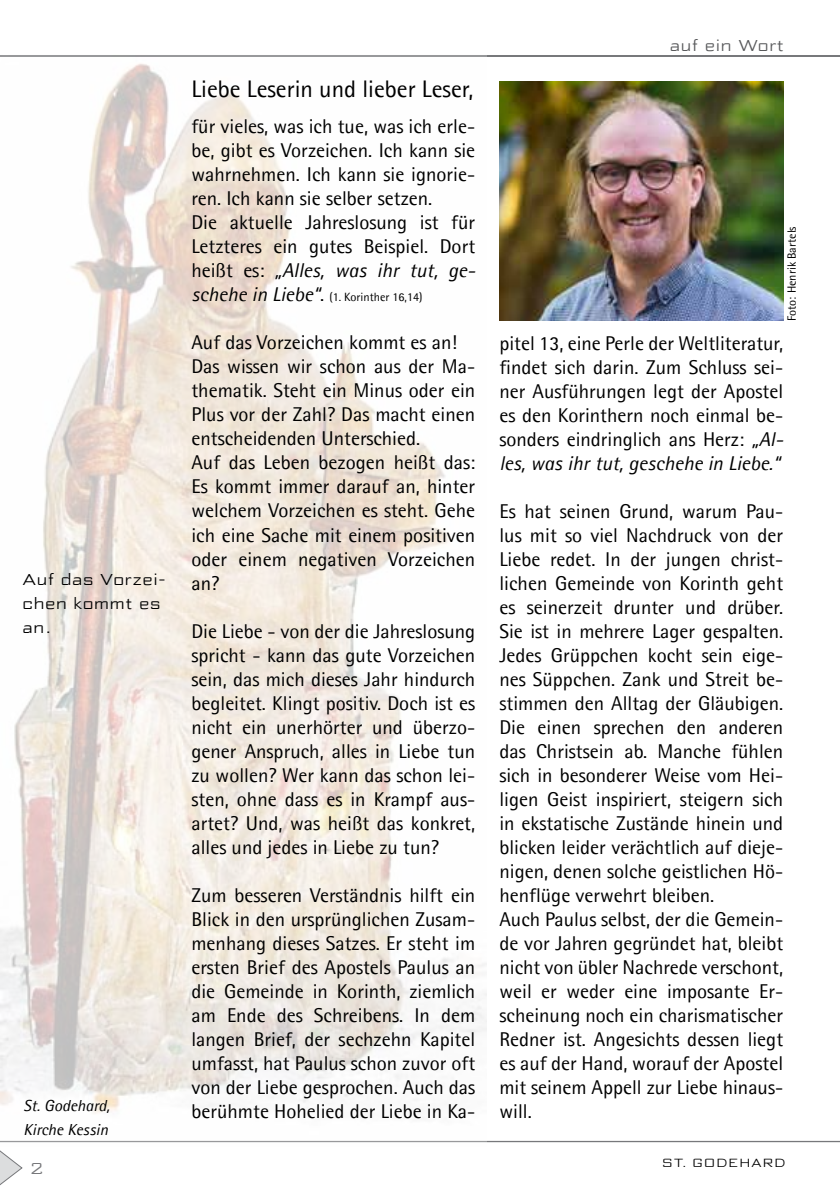
<style>
.page{position:relative;width:840px;height:1191px;background:#fff}
.page>*{position:absolute;margin:0;border:0;box-sizing:border-box;transform-origin:0 0}
.t1{font:24px "Agfa Rotis Semisans";color:#000}
.t2{font:20px/24px "Agfa Rotis Semisans";color:#000;text-align:justify}
.t3{font:300 16px/24px "Morris Sans Com";color:#000}
.t4{font:italic 16px/24px "Agfa Rotis Semisans";color:#000}
.t5{font:300 16px "Morris Sans Com";color:#58595b}
.t6{font:300 16px "Morris Sans Com";color:#77787b}
.t7{font:12px "Agfa Rotis Semisans";color:#000}
.t8{font:300 12px "Morris Sans Com";color:#000}
.s1{font-style:italic}
.s2{font-style:italic;font-size:20px}
.s3{font-size:20px}
</style>
<div class="page">
<svg style="left:0;top:1140px;width:839px;height:46px"></svg>
<hr style="left:0;top:56px;width:839px;height:1px;background:#77787b">
<img style="left:0;top:55px;width:486px;height:1091px">
<img style="left:499px;top:82px;width:283px;height:239px">
<p class="t3" style="left:22px;top:566px;width:145px">Auf das Vorzei&shy;chen kommt es an.</p>
<p class="t4" style="left:24px;top:1093px;width:88px">St. Godehard,<br>Kirche Kessin</p>
<p class="t6" style="left:29px;top:1157px;width:17px">2</p>
<p class="t1" style="left:191px;top:75px;width:283px">Liebe Leserin und lieber Leser,</p>
<p class="t2" style="left:191px;top:114px;width:285px;text-align:left">für vieles, was ich tue, was ich erle&shy;be, gibt es Vorzeichen. Ich kann sie wahrnehmen. Ich kann sie ignorie&shy;ren. Ich kann sie selber setzen.<br>Die aktuelle Jahreslosung ist für Letzteres ein gutes Beispiel. Dort heißt es: <span class="s1">„Alles, was ihr tut, ge-</span></p>
<p class="t7" style="left:191px;top:290px;width:232px"><span class="s2">schehe in Liebe“</span><span class="s3">.</span> (1. Korinther 16,14)</p>
<p class="t2" style="left:191px;top:330px;width:285px;text-align:left">Auf das Vorzeichen kommt es an!<br>Das wissen wir schon aus der Ma&shy;thematik. Steht ein Minus oder ein<br>Plus vor der Zahl? Das macht einen entscheidenden Unterschied.<br>Auf das Leben bezogen heißt das:<br>Es kommt immer darauf an, hinter welchem Vorzeichen es steht. Gehe ich eine Sache mit einem positiven oder einem negativen Vorzeichen an?</p>
<p class="t2" style="left:191px;top:618px;width:285px">Die Liebe - von der die Jahreslosung spricht - kann das gute Vorzeichen sein, das mich dieses Jahr hindurch begleitet. Klingt positiv. Doch ist es nicht ein unerhörter und überzo&shy;gener Anspruch, alles in Liebe tun zu wollen? Wer kann das schon lei&shy;sten, ohne dass es in Krampf aus&shy;artet? Und, was heißt das konkret, alles und jedes in Liebe zu tun?</p>
<p class="t2" style="left:191px;top:882px;width:285px">Zum besseren Verständnis hilft ein Blick in den ursprünglichen Zusam&shy;menhang dieses Satzes. Er steht im ersten Brief des Apostels Paulus an die Gemeinde in Korinth, ziemlich am Ende des Schreibens. In dem langen Brief, der sechzehn Kapitel umfasst, hat Paulus schon zuvor oft von der Liebe gesprochen. Auch das berühmte Hohelied der Liebe in Ka-</p>
<p class="t5" style="left:669px;top:35px;width:116px">auf ein Wort</p>
<p class="t7" style="left:784px;top:321px;width:96px;rotate:-90deg">Foto: Henrik Bartels</p>
<p class="t2" style="left:499px;top:331px;width:285px">pitel 13, eine Perle der Weltliteratur, findet sich darin. Zum Schluss sei&shy;ner Ausführungen legt der Apostel es den Korinthern noch einmal be&shy;sonders eindringlich ans Herz: <span class="s1">„Al&shy;les, was ihr tut, geschehe in Liebe.“</span></p>
<p class="t2" style="left:499px;top:499px;width:285px;text-align:left">Es hat seinen Grund, warum Pau&shy;lus mit so viel Nachdruck von der Liebe redet. In der jungen christ&shy;lichen Gemeinde von Korinth geht es seinerzeit drunter und drüber.<br>Sie ist in mehrere Lager gespalten.<br>Jedes Grüppchen kocht sein eige&shy;nes Süppchen. Zank und Streit be&shy;stimmen den Alltag der Gläubigen.<br>Die einen sprechen den anderen das Christsein ab. Manche fühlen sich in besonderer Weise vom Hei&shy;ligen Geist inspiriert, steigern sich in ekstatische Zustände hinein und blicken leider verächtlich auf dieje&shy;nigen, denen solche geistlichen Hö&shy;henflüge verwehrt bleiben.<br>Auch Paulus selbst, der die Gemein&shy;de vor Jahren gegründet hat, bleibt nicht von übler Nachrede verschont, weil er weder eine imposante Er&shy;scheinung noch ein charismatischer Redner ist. Angesichts dessen liegt es auf der Hand, worauf der Apostel mit seinem Appell zur Liebe hinaus&shy;will.</p>
<p class="t8" style="left:661px;top:1154px;width:125px">St. Godehard</p>
</div>
